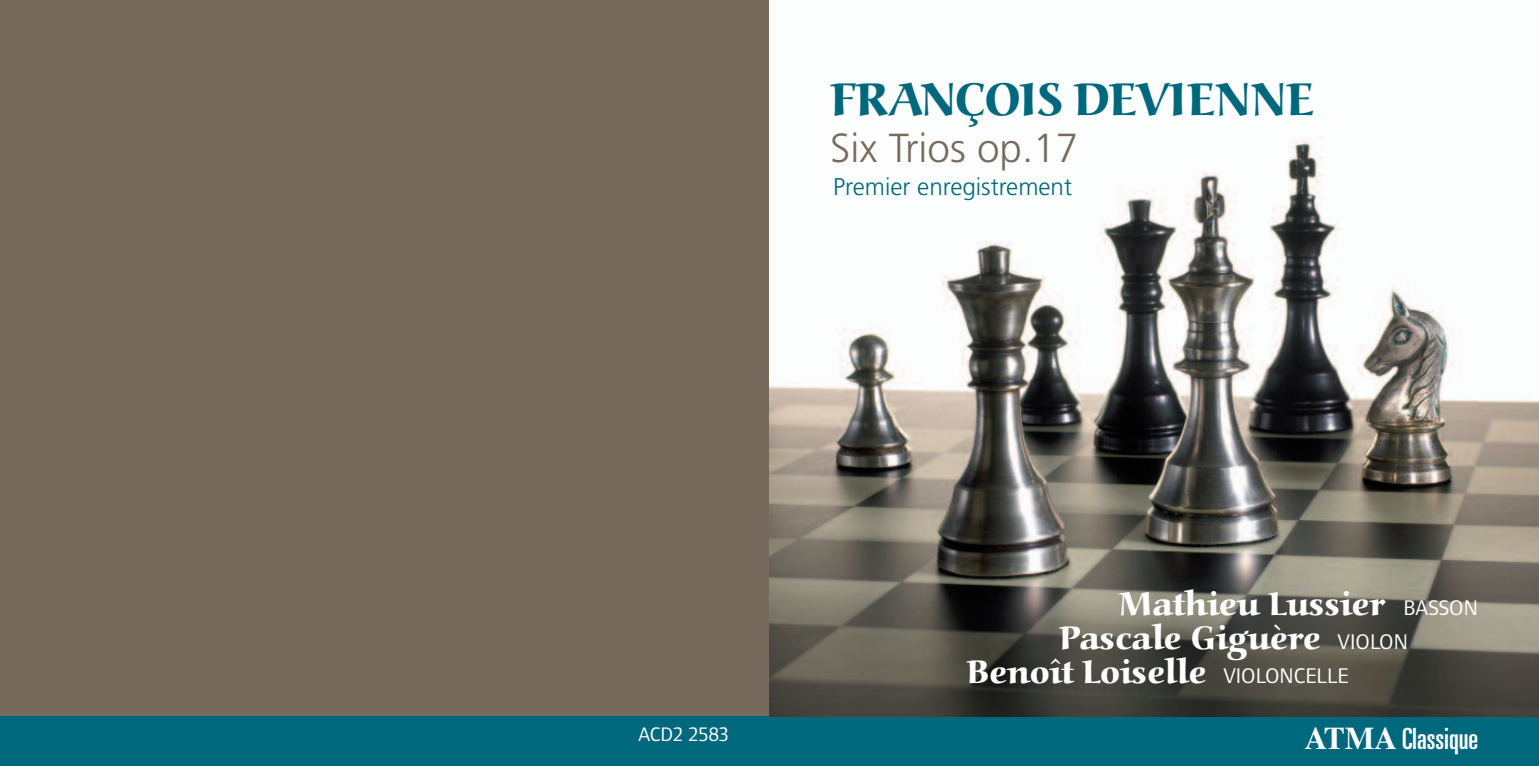
<style>
.page{position:relative;width:1539px;height:766px;background:#fff}
.page>*{position:absolute;margin:0;border:0;box-sizing:border-box;transform-origin:0 0}
.t1{font:700 47.25px "URW Alcuin T Extr";color:#00687c}
.t2{font:300 40.5px "Frutiger";color:#776a5c}
.t3{font:700 33.75px "URW Alcuin T Extr";color:#fff}
.t4{font:ultra-condensed 29.25px "Univers";color:#fff}
.t5{font:300 24.3px "Frutiger";color:#00687c}
.t6{font:20.25px "Foundry Form Sans";color:#fff}
.s1{font-family:"Foundry Form Sans";font-weight:400;font-size:22.05px}
.s2{font-family:"Times";font-weight:700;font-stretch:normal;font-size:31.5px}
</style>
<div class="page">
<div style="left:0;top:0;width:770px;height:725px;background:#776a5c"></div>
<div style="left:0;top:715px;width:1539px;height:50px;background:#00687c"></div>
<img style="left:770px;top:137px;width:769px;height:578px">
<h1 class="t1" style="left:830px;top:71px;width:486px">FRANÇOIS DEVIENNE</h1>
<p class="t2" style="left:830px;top:132px;width:250px">Six Trios op.17</p>
<p class="t5" style="left:833px;top:177px;width:240px">Premier enregistrement</p>
<p class="t6" style="left:638px;top:726px;width:92px">ACD2 2583</p>
<p class="t3" style="left:1118px;top:583px;width:361px">Mathieu Lussier <span class="s1">BASSON</span></p>
<p class="t3" style="left:1059px;top:617px;width:350px">Pascale Giguère <span class="s1">VIOLON</span></p>
<p class="t3" style="left:966px;top:651px;width:384px">Benoît Loiselle <span class="s1">VIOLONCELLE</span></p>
<p class="t4" style="left:1305px;top:727px;width:175px"><span class="s2">ATMA</span> Classique</p>
</div>
